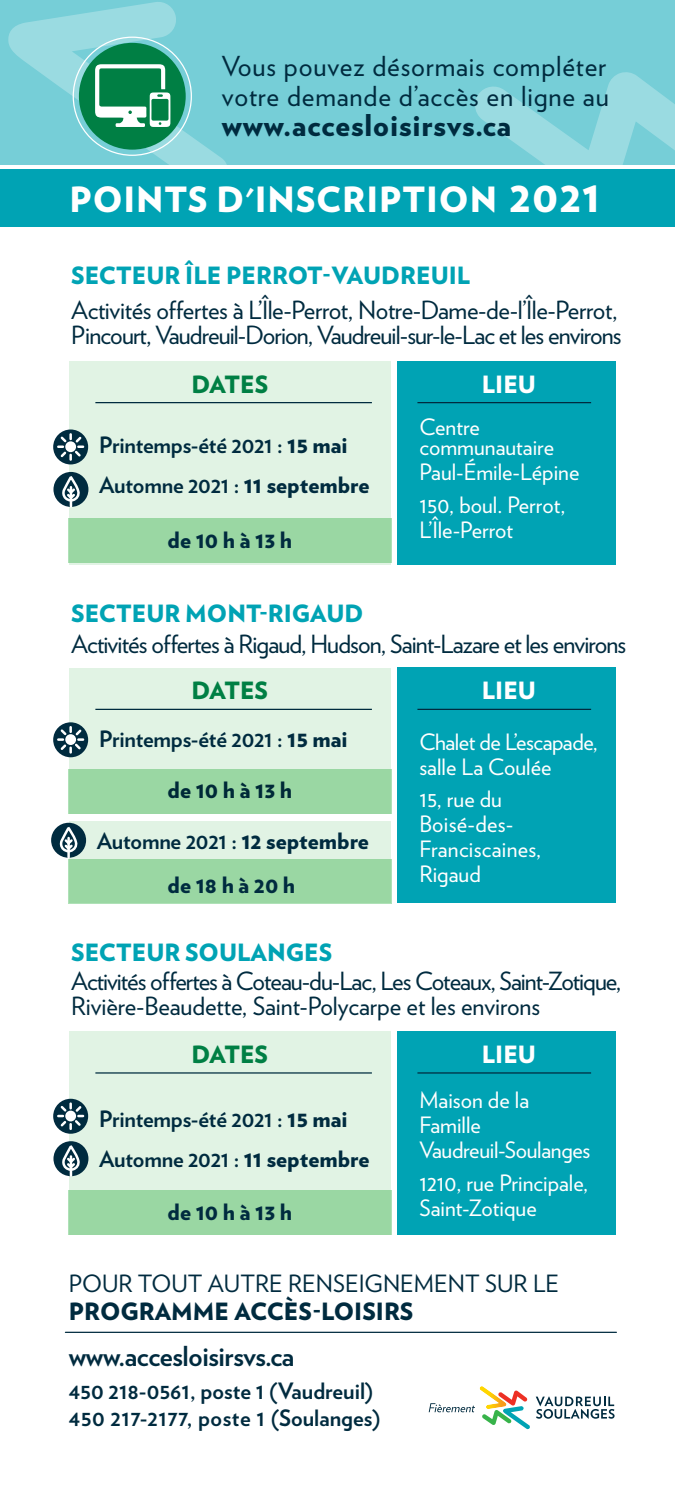
<style>
.page{position:relative;width:675px;height:1485px;background:#fff}
.page>*{position:absolute;margin:0;border:0;box-sizing:border-box;transform-origin:0 0}
.t1{font:900 34.75px "Verlag";letter-spacing:.025em;color:#fff}
.t2{font:900 30px "Verlag";letter-spacing:.03em;color:#002b3f}
.t3{font:27.5px/30px "Verlag";letter-spacing:.03em;color:#002b3f}
.t4{font:700 27.5px "Verlag";letter-spacing:-.015em;color:#002b3f}
.t5{font:25px/25px "Verlag";letter-spacing:-.035em;color:#002b3f}
.t6{font:900 23.75px "Verlag";color:#00a3b4}
.t7{font:23.75px "Verlag";color:#002b3f}
.t8{font:900 23.75px "Verlag";color:#002b3f}
.t9{font:900 23.75px "Verlag";letter-spacing:-.025em;color:#007f44}
.t10{font:900 23.75px "Verlag";color:#fff}
.t11{font:700 22.5px/40px "Verlag";letter-spacing:-.01em;color:#002b3f}
.t12{font:22.5px/25px "Verlag";color:#fff}
.t13{font:900 22.5px/43.5px "Verlag";color:#002b3f;text-align:center}
.t14{font:22.5px/25px "Verlag";letter-spacing:-.02em;color:#fff}
.s1{font-size:44.25px}
.s2{font-weight:900}
.s3{font-weight:700}
</style>
<div class="page">
<div style="left:69px;top:361px;width:322px;height:204px;background:#e1f3e4"></div>
<div style="left:0;top:0;width:675px;height:165px;background:#76ced7"></div>
<svg style="left:475px;top:72px;width:200px;height:93px"></svg>
<svg style="left:536px;top:1396px;width:79px;height:23px"></svg>
<svg style="left:429px;top:1386px;width:101px;height:43px"></svg>
<svg style="left:8px;top:2px;width:219px;height:163px"></svg>
<div style="left:79px;top:43px;width:107px;height:107px;background:#007f44;border-radius:50%"></div>
<hr style="left:65px;top:1332px;width:551px;height:1px;background:#002b3f">
<div style="left:397px;top:361px;width:219px;height:204px;background:#00a3b4"></div>
<div style="left:0;top:169px;width:675px;height:57px;background:#00a3b4"></div>
<svg style="left:95px;top:64px;width:75px;height:63px"></svg>
<svg style="left:53px;top:429px;width:35px;height:35px"></svg>
<div style="left:53px;top:472px;width:35px;height:35px;background:#002b3f;border-radius:50%"></div>
<hr style="left:95px;top:402px;width:277px;height:1px;background:#002b3f">
<hr style="left:417px;top:402px;width:174px;height:1px;background:#002b3f">
<svg style="left:58px;top:434px;width:26px;height:26px"></svg>
<svg style="left:60px;top:474px;width:22px;height:32px"></svg>
<div style="left:69px;top:1031px;width:322px;height:204px;background:#e1f3e4"></div>
<div style="left:68px;top:1190px;width:324px;height:45px;background:#9ad7a3"></div>
<div style="left:397px;top:1031px;width:219px;height:204px;background:#00a3b4"></div>
<div style="left:68px;top:518px;width:324px;height:45px;background:#9ad7a3"></div>
<div style="left:68px;top:859px;width:324px;height:45px;background:#afe1b7"></div>
<svg style="left:53px;top:1099px;width:35px;height:35px"></svg>
<div style="left:53px;top:1141px;width:35px;height:35px;background:#002b3f;border-radius:50%"></div>
<hr style="left:95px;top:1072px;width:277px;height:2px;background:#002b3f">
<hr style="left:417px;top:1072px;width:174px;height:2px;background:#002b3f">
<svg style="left:58px;top:1104px;width:26px;height:25px"></svg>
<hr style="left:70px;top:1156px;width:2px;height:20px;background:#fff">
<svg style="left:60px;top:1144px;width:22px;height:29px"></svg>
<svg style="left:69px;top:668px;width:322px;height:145px;background:#caeacf"></svg>
<svg style="left:69px;top:821px;width:322px;height:82px;background:#bae3c0"></svg>
<div style="left:397px;top:668px;width:219px;height:235px;background:#00a3b4"></div>
<svg style="left:53px;top:722px;width:35px;height:35px"></svg>
<div style="left:51px;top:823px;width:35px;height:35px;background:#002b3f;border-radius:50%"></div>
<hr style="left:95px;top:709px;width:277px;height:1px;background:#002b3f">
<hr style="left:417px;top:709px;width:174px;height:1px;background:#002b3f">
<svg style="left:58px;top:727px;width:26px;height:25px"></svg>
<hr style="left:67px;top:838px;width:3px;height:19px;background:#fff">
<svg style="left:58px;top:825px;width:22px;height:29px"></svg>
<p class="t3" style="left:222px;top:51px;width:389px">Vous pouvez désormais compléter votre demande d’accès en ligne au</p>
<p class="t2" style="left:222px;top:106px;width:291px">www.accesloisirsvs.ca</p>
<h1 class="t1" style="left:69px;top:177px;width:533px">POINTS D'INSCRIPTION <span class="s1">2021</span></h1>
<p class="t6" style="left:71px;top:261px;width:401px">SECTEUR ÎLE PERROT-VAUDREUIL</p>
<p class="t5" style="left:71px;top:297px;width:552px">Activités offertes à L’Île-Perrot, Notre-Dame-de-l’Île-Perrot,<br>Pincourt, Vaudreuil-Dorion, Vaudreuil-sur-le-Lac et les environs</p>
<p class="t9" style="left:192px;top:369px;width:78px">DATES</p>
<p class="t11" style="left:99px;top:428px;width:272px">Printemps-été 2021 : <span class="s2">15 mai<br></span>Automne 2021 : <span class="s2">11 septembre</span></p>
<p class="t13" style="left:168px;top:517px;width:126px">de 10 h à 13 h</p>
<p class="t6" style="left:71px;top:598px;width:294px">SECTEUR MONT-RIGAUD</p>
<p class="t10" style="left:482px;top:369px;width:56px">LIEU</p>
<p class="t12" style="left:419px;top:417px;width:136px;line-height:20px">Centre communautaire</p>
<p class="t12" style="left:419px;top:456px;width:162px;line-height:32.5px">Paul-Émile-Lépine<br>150, boul. Perrot,</p>
<p class="t12" style="left:419px;top:517px;width:95px">L’Île-Perrot</p>
<p class="t5" style="left:71px;top:632px;width:557px">Activités offertes à Rigaud, Hudson, Saint-Lazare et les environs</p>
<p class="t9" style="left:192px;top:676px;width:78px">DATES</p>
<p class="t10" style="left:482px;top:676px;width:56px">LIEU</p>
<p class="t14" style="left:419px;top:729px;width:180px">Chalet de L’escapade, salle La Coulée</p>
<p class="t12" style="left:419px;top:786px;width:123px">15, rue du<br>Boisé-des-<br>Franciscaines,<br>Rigaud</p>
<p class="t11" style="left:99px;top:721px;width:250px">Printemps-été 2021 : <span class="s2">15 mai</span></p>
<p class="t13" style="left:168px;top:768px;width:126px">de 10 h à 13 h</p>
<p class="t13" style="left:97px;top:819px;width:274px"><span class="s3">Automne 2021 :</span> 12 septembre de 18 h à 20 h</p>
<p class="t6" style="left:71px;top:938px;width:263px">SECTEUR SOULANGES</p>
<p class="t5" style="left:71px;top:968px;width:552px">Activités offertes à Coteau-du-Lac, Les Coteaux, Saint-Zotique,<br>Rivière-Beaudette, Saint-Polycarpe et les environs</p>
<p class="t9" style="left:192px;top:1039px;width:78px">DATES</p>
<p class="t10" style="left:482px;top:1039px;width:56px">LIEU</p>
<p class="t12" style="left:419px;top:1088px;width:173px">Maison de la<br>Famille<br>Vaudreuil-Soulanges</p>
<p class="t12" style="left:419px;top:1170px;width:170px">1210, rue Principale,<br>Saint-Zotique</p>
<p class="t11" style="left:99px;top:1101px;width:272px">Printemps-été 2021 : <span class="s2">15 mai<br></span>Automne 2021 : <span class="s2">11 septembre</span></p>
<p class="t13" style="left:168px;top:1189px;width:126px">de 10 h à 13 h</p>
<p class="t7" style="left:69px;top:1269px;width:492px">POUR TOUT AUTRE RENSEIGNEMENT SUR LE</p>
<p class="t8" style="left:69px;top:1296px;width:346px">PROGRAMME ACCÈS-LOISIRS</p>
<p class="t4" style="left:69px;top:1345px;width:227px">www.accesloisirsvs.ca</p>
<p class="t11" style="left:69px;top:1379px;width:313px;line-height:27.5px">450 218-0561, poste 1 (Vaudreuil)<br>450 217-2177, poste 1 (Soulanges)</p>
</div>
